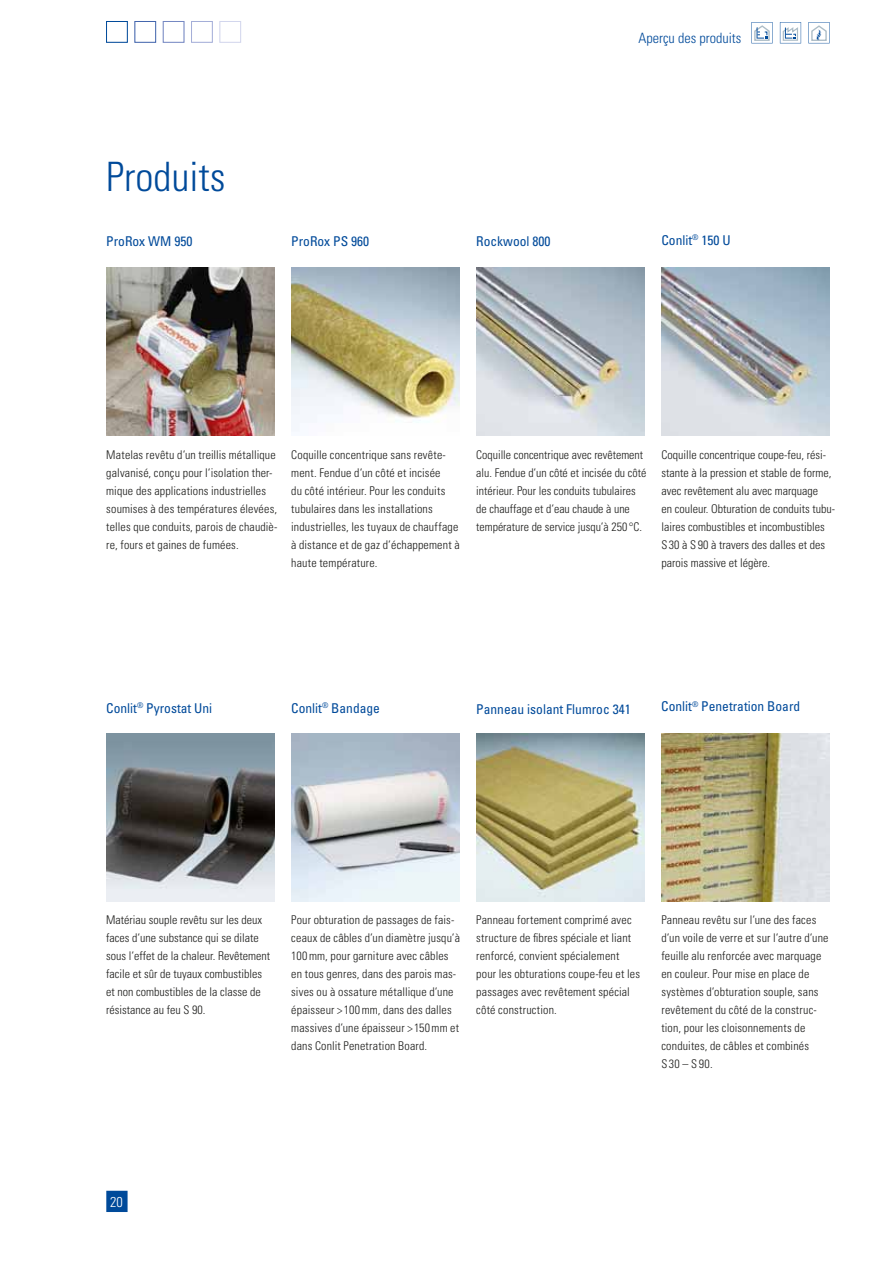
<style>
.page{position:relative;width:893px;height:1263px;background:#fff}
.page>*{position:absolute;margin:0;border:0;box-sizing:border-box;transform-origin:0 0}
.t1{font:300 condensed 40.5px "Univers";color:#004a9a}
.t2{font:300 condensed 14.25px "Univers";color:#004a9a}
.t3{font:300 condensed 14.25px "Univers";color:#fff}
.t4{font:condensed 13.5px "Univers";color:#004a9a}
.t5{font:300 condensed 12px/18px "Univers";letter-spacing:.01em;color:#1d1d1b}
</style>
<div class="page">
<img style="left:106px;top:267px;width:168px;height:168px">
<img style="left:106px;top:733px;width:168px;height:168px">
<img style="left:476px;top:267px;width:168px;height:168px">
<img style="left:476px;top:733px;width:168px;height:168px">
<img style="left:291px;top:267px;width:168px;height:164px">
<img style="left:291px;top:733px;width:168px;height:168px">
<img style="left:661px;top:267px;width:168px;height:168px">
<img style="left:661px;top:733px;width:168px;height:168px">
<svg style="left:808px;top:22px;width:22px;height:21px"></svg>
<svg style="left:751px;top:22px;width:22px;height:21px"></svg>
<svg style="left:780px;top:22px;width:21px;height:21px"></svg>
<div style="left:220px;top:21px;width:21px;height:22px;border:1px solid #d2d6ed"></div>
<div style="left:191px;top:21px;width:22px;height:22px;border:1px solid #a4aed8"></div>
<div style="left:163px;top:21px;width:21px;height:22px;border:1px solid #7588c2"></div>
<div style="left:135px;top:21px;width:21px;height:22px;border:1px solid #4366ad"></div>
<div style="left:106px;top:21px;width:22px;height:22px;border:1px solid #004a9a"></div>
<div style="left:107px;top:1191px;width:20px;height:20px;background:#004a9a"></div>
<div style="left:106px;top:1191px;width:22px;height:21px;border:2px solid #004a9a"></div>
<h1 class="t1" style="left:106px;top:162px;width:121px">Produits</h1>
<p class="t4" style="left:106px;top:236px;width:88px">ProRox WM 950</p>
<p class="t4" style="left:291px;top:237px;width:79px">ProRox PS 960</p>
<p class="t4" style="left:476px;top:237px;width:76px">Rockwool 800</p>
<p class="t2" style="left:638px;top:32px;width:104px">Aperçu des produits</p>
<p class="t4" style="left:661px;top:235px;width:71px">Conlit<sup>®</sup> 150 U</p>
<p class="t5" style="left:106px;top:447px;width:173px">Matelas revêtu d‘un treillis métallique galvanisé, conçu pour l‘isolation ther&shy;mique des applications industrielles soumises à des températures élevées, telles que conduits, parois de chaudiè&shy;re, fours et gaines de fumées.</p>
<p class="t5" style="left:291px;top:447px;width:170px">Coquille concentrique sans revête&shy;ment. Fendue d‘un côté et incisée<br>du côté intérieur. Pour les conduits tubulaires dans les installations industrielles, les tuyaux de chauffage à distance et de gaz d‘échappement à haute température.</p>
<p class="t5" style="left:476px;top:447px;width:172px">Coquille concentrique avec revêtement alu. Fendue d‘un côté et incisée du côté intérieur. Pour les conduits tubulaires de chauffage et d‘eau chaude à une température de service jusqu‘à 250 °C.</p>
<p class="t5" style="left:661px;top:447px;width:175px">Coquille concentrique coupe-feu, rési&shy;stante à la pression et stable de forme, avec revêtement alu avec marquage<br>en couleur. Obturation de conduits tubu&shy;laires combustibles et incombustibles<br>S 30 à S 90 à travers des dalles et des parois massive et légère.</p>
<p class="t4" style="left:106px;top:703px;width:108px">Conlit<sup>®</sup> Pyrostat Uni</p>
<p class="t4" style="left:291px;top:703px;width:90px">Conlit<sup>®</sup> Bandage</p>
<p class="t4" style="left:476px;top:704px;width:156px">Panneau isolant Flumroc 341</p>
<p class="t4" style="left:661px;top:702px;width:141px">Conlit<sup>®</sup> Penetration Board</p>
<p class="t5" style="left:106px;top:912px;width:165px">Matériau souple revêtu sur les deux faces d‘une substance qui se dilate sous l‘effet de la chaleur. Revêtement facile et sûr de tuyaux combustibles et non combustibles de la classe de résistance au feu S 90.</p>
<p class="t5" style="left:291px;top:912px;width:170px">Pour obturation de passages de fais&shy;ceaux de câbles d‘un diamètre jusqu‘à 100 mm, pour garniture avec câbles en tous genres, dans des parois mas&shy;sives ou à ossature métallique d‘une épaisseur &gt; 100 mm, dans des dalles massives d‘une épaisseur &gt; 150 mm et dans Conlit Penetration Board.</p>
<p class="t5" style="left:476px;top:912px;width:165px">Panneau fortement comprimé avec structure de fibres spéciale et liant renforcé, convient spécialement pour les obturations coupe-feu et les passages avec revêtement spécial côté construction.</p>
<p class="t5" style="left:661px;top:912px;width:169px">Panneau revêtu sur l‘une des faces d‘un voile de verre et sur l‘autre d‘une feuille alu renforcée avec marquage en couleur. Pour mise en place de systèmes d‘obturation souple, sans revêtement du côté de la construc&shy;tion, pour les cloisonnements de conduites, de câbles et combinés<br>S 30 – S 90.</p>
<p class="t3" style="left:110px;top:1196px;width:14px">20</p>
</div>
